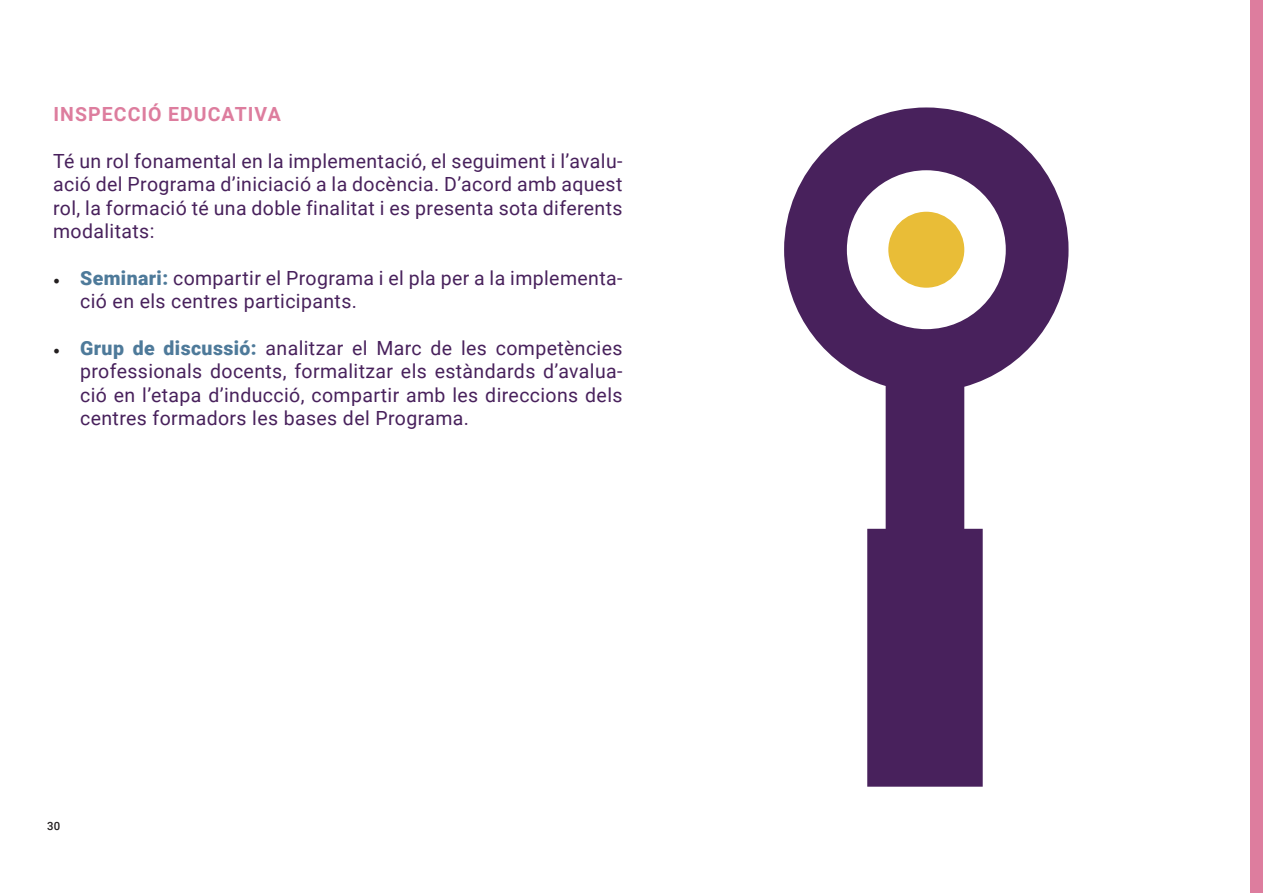
<style>
.page{position:relative;width:1263px;height:893px;background:#fff}
.page>*{position:absolute;margin:0;border:0;box-sizing:border-box;transform-origin:0 0}
.t1{font:19.5px/23.4px "Roboto";letter-spacing:.02em;color:#48215c;text-align:justify}
.t2{font:700 19.5px "Roboto";letter-spacing:.055em;color:#dd7d9e}
.t3{font:500 11.4px "Roboto";color:#231f20}
.s1{font-family:"Minion Pro";font-size:18px;color:#231f20}
.s2{font-weight:900;color:#4e7a9a}
</style>
<div class="page">
<div style="left:1250px;top:0;width:13px;height:893px;background:#dd7d9e"></div>
<svg style="left:784px;top:107px;width:284px;height:680px"></svg>
<div style="left:888px;top:212px;width:76px;height:76px;background:#e9bd37;border-radius:50%"></div>
<p class="t2" style="left:53px;top:100px;width:229px">INSPECCIÓ EDUCATIVA</p>
<p class="t1" style="left:53px;top:148px;width:571px">Té un rol fonamental en la implementació, el seguiment i l’avalu&shy;ació del Programa d’iniciació a la docència. D’acord amb aquest rol, la formació té una doble finalitat i es presenta sota diferents modalitats:</p>
<p class="t1" style="left:80px;top:265px;width:544px;text-indent:-27px"><span class="s1">•</span> <span class="s2">Seminari:</span> compartir el Programa i el pla per a la implementa&shy;ció en els centres participants.</p>
<p class="t1" style="left:80px;top:336px;width:544px;text-indent:-27px"><span class="s1">•</span> <span class="s2">Grup de discussió:</span> analitzar el Marc de les competències professionals docents, formalitzar els estàndards d’avalua&shy;ció en l’etapa d’inducció, compartir amb les direccions dels centres formadors les bases del Programa.</p>
<p class="t3" style="left:47px;top:818px;width:15px">30</p>
</div>
